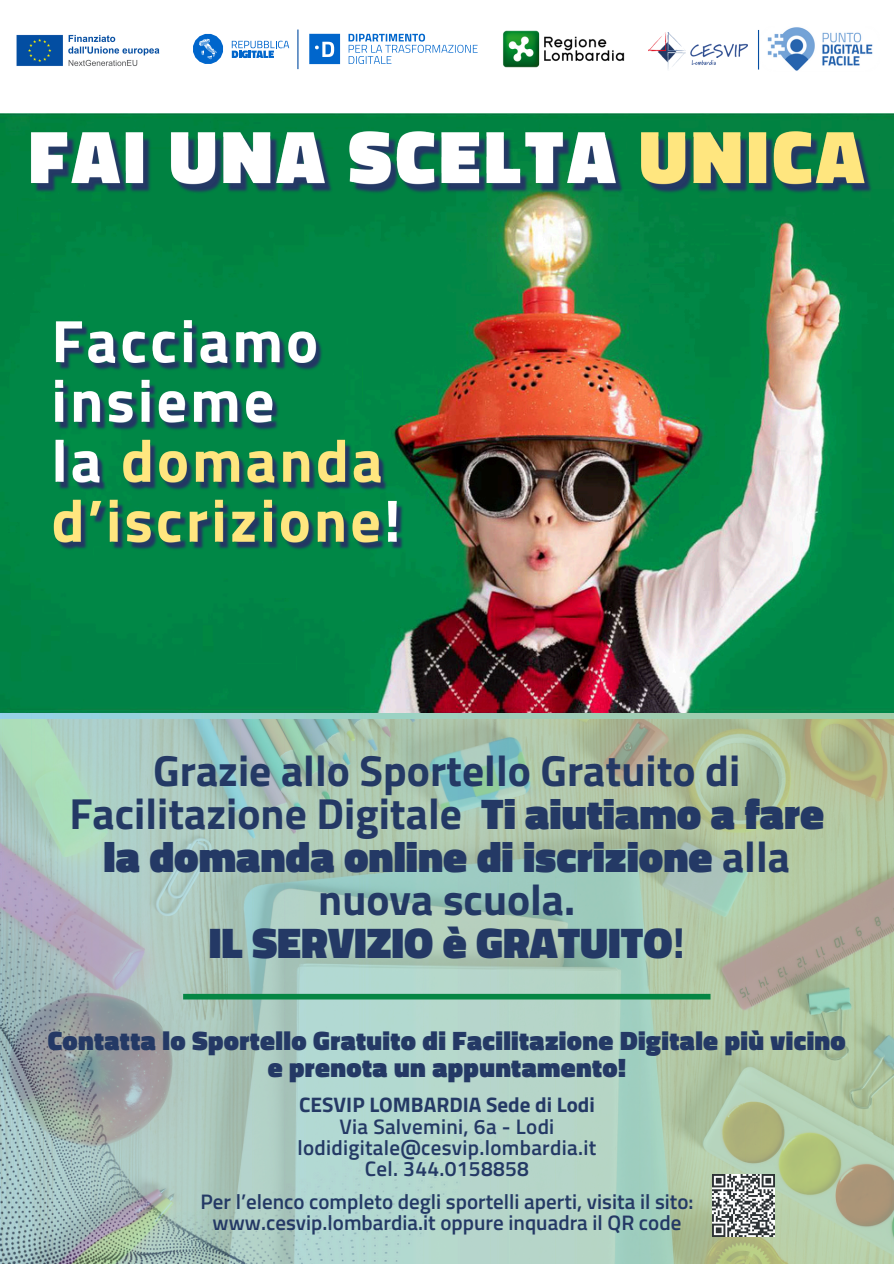
<style>
.page{position:relative;width:894px;height:1264px;background:#fff}
.page>*{position:absolute;margin:0;border:0;box-sizing:border-box;transform-origin:0 0}
.t1{font:700 43.5px/42.8px "Titillium Web";color:#243965;text-align:center}
.t2{font:900 27px/27px "Titillium Web";letter-spacing:.015em;color:#243965;text-align:center}
.t3{font:600 21px "Titillium Web";color:#243965}
.t4{font:700 21px "Titillium Web";color:#243965}
.s1{font-weight:900}
</style>
<div class="page">
<img style="left:16px;top:34px;width:144px;height:32px">
<img style="left:503px;top:30px;width:122px;height:38px">
<svg style="left:193px;top:34px;width:30px;height:30px"></svg>
<svg style="left:232px;top:41px;width:57px;height:17px"></svg>
<svg style="left:348px;top:34px;width:129px;height:30px"></svg>
<svg style="left:309px;top:34px;width:31px;height:30px"></svg>
<hr style="left:297px;top:30px;width:1px;height:39px;background:#054ea2">
<img style="left:767px;top:27px;width:106px;height:44px">
<hr style="left:757px;top:30px;width:1px;height:40px;background:#054ea2">
<img style="left:648px;top:32px;width:99px;height:37px">
<img style="left:0;top:114px;width:893px;height:598px">
<img style="left:28px;top:113px;width:848px;height:99px">
<img style="left:52px;top:294px;width:355px;height:271px">
<img style="left:0;top:719px;width:893px;height:544px">
<div style="left:183px;top:993px;width:527px;height:6px;background:#058644"></div>
<img style="left:712px;top:1174px;width:62px;height:61px">
<p class="t1" style="left:69px;top:748px;width:756px">Grazie allo Sportello Gratuito di<br>Facilitazione Digitale <span class="s1">Ti aiutiamo a fare la domanda online di iscrizione</span> alla nuova scuola.<br><span class="s1">IL SERVIZIO è GRATUITO</span>!</p>
<p class="t2" style="left:48px;top:1026px;width:799px">Contatta lo Sportello Gratuito di Facilitazione Digitale più vicino e prenota un appuntamento!</p>
<p class="t4" style="left:299px;top:1088px;width:297px">CESVIP LOMBARDIA Sede di Lodi</p>
<p class="t3" style="left:339px;top:1109px;width:216px">Via Salvemini, 6a - Lodi</p>
<p class="t3" style="left:297px;top:1130px;width:300px">lodidigitale@cesvip.lombardia.it</p>
<p class="t3" style="left:364px;top:1151px;width:166px">Cel. 344.0158858</p>
<p class="t3" style="left:200px;top:1184px;width:494px">Per l’elenco completo degli sportelli aperti, visita il sito:</p>
<p class="t3" style="left:212px;top:1205px;width:470px">www.cesvip.lombardia.it oppure inquadra il QR code</p>
</div>
